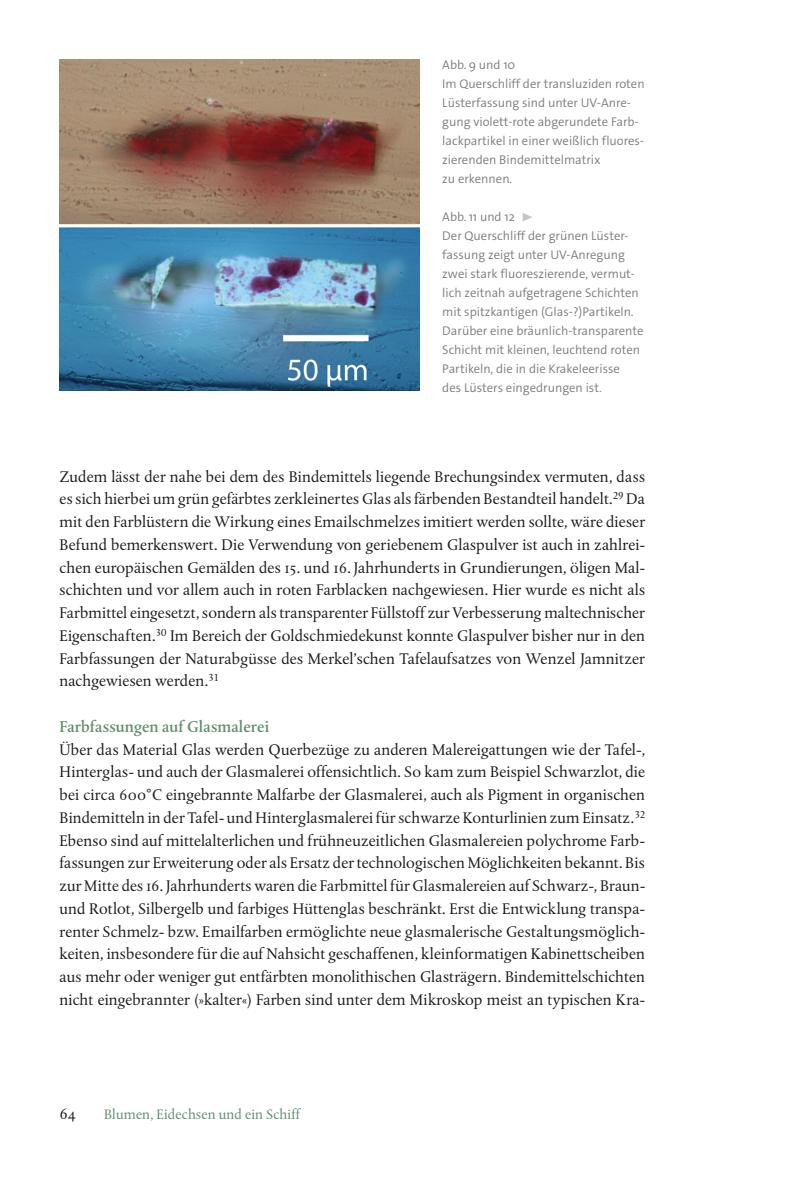
<style>
.page{position:relative;width:794px;height:1191px;background:#fff}
.page>*{position:absolute;margin:0;border:0;box-sizing:border-box;transform-origin:0 0}
.t1{font:16.1px/22.8px "DTL Albertina ST";letter-spacing:.005em;color:#1a1a18;text-align:justify}
.t2{font:16.1px "DTL Albertina ST Medium";letter-spacing:.005em;color:#628d6c}
.t3{font:14.35px "DTL Albertina ST";letter-spacing:.005em;color:#628d6c}
.t4{font:300 12.6px/18.9px "The Sans Os F";color:#7b7b7a}
.s1{font-family:"Zeal";font-weight:400;color:#c5c6c6}
</style>
<div class="page">
<img style="left:60px;top:60px;width:360px;height:330px">
<p class="t4" style="left:442px;top:55px;width:204px">Abb. 9 und 10<br>Im Querschliff der transluziden roten<br>Lüsterfassung sind unter UV-Anre&shy;gung violett-rote abgerundete Farb&shy;lackpartikel in einer weißlich fluores&shy;zierenden Bindemittelmatrix<br>zu erkennen.</p>
<p class="t4" style="left:442px;top:207px;width:203px">Abb. 11 und 12 <span class="s1">®<br></span>Der Querschliff der grünen Lüster&shy;fassung zeigt unter UV-Anregung zwei stark fluoreszierende, vermut&shy;lich zeitnah aufgetragene Schichten mit spitzkantigen (Glas-?)Partikeln.<br>Darüber eine bräunlich-transparente Schicht mit kleinen, leuchtend roten Partikeln, die in die Krakeleerisse<br>des Lüsters eingedrungen ist.</p>
<p class="t1" style="left:60px;top:465px;width:587px">Zudem lässt der nahe bei dem des Bindemittels liegende Brechungsindex vermuten, dass es sich hierbei um grün gefärbtes zerkleinertes Glas als färbenden Bestandteil handelt.<sup>29</sup> Da mit den Farblüstern die Wirkung eines Emailschmelzes imitiert werden sollte, wäre dieser Befund bemerkenswert. Die Verwendung von geriebenem Glaspulver ist auch in zahlrei&shy;chen europäischen Gemälden des 15. und 16. Jahrhunderts in Grundierungen, öligen Mal&shy;schichten und vor allem auch in roten Farblacken nachgewiesen. Hier wurde es nicht als Farbmittel eingesetzt, sondern als transparenter Füllstoff zur Verbesserung maltechnischer Eigenschaften.<sup>30</sup> Im Bereich der Goldschmiedekunst konnte Glaspulver bisher nur in den Farbfassungen der Naturabgüsse des Merkel’schen Tafelaufsatzes von Wenzel Jamnitzer nachgewiesen werden.<sup>31</sup></p>
<p class="t2" style="left:60px;top:716px;width:211px">Farbfassungen auf Glasmalerei</p>
<p class="t1" style="left:60px;top:738px;width:587px">Über das Material Glas werden Querbezüge zu anderen Malereigattungen wie der Tafel-, Hinterglas- und auch der Glasmalerei offensichtlich. So kam zum Beispiel Schwarzlot, die bei circa 600°C eingebrannte Malfarbe der Glasmalerei, auch als Pigment in organischen Bindemitteln in der Tafel- und Hinterglasmalerei für schwarze Konturlinien zum Einsatz.<sup>32<br></sup>Ebenso sind auf mittelalterlichen und frühneuzeitlichen Glasmalereien polychrome Farb&shy;fassungen zur Erweiterung oder als Ersatz der technologischen Möglichkeiten bekannt. Bis zur Mitte des 16. Jahrhunderts waren die Farbmittel für Glasmalereien auf Schwarz-, Braun&shy;und Rotlot, Silbergelb und farbiges Hüttenglas beschränkt. Erst die Entwicklung transpa&shy;renter Schmelz- bzw. Emailfarben ermöglichte neue glasmalerische Gestaltungsmöglich&shy;keiten, insbesondere für die auf Nahsicht geschaffenen, kleinformatigen Kabinettscheiben aus mehr oder weniger gut entfärbten monolithischen Glasträgern. Bindemittelschichten nicht eingebrannter (»kalter«) Farben sind unter dem Mikroskop meist an typischen Kra-</p>
<p class="t1" style="left:60px;top:1102px;width:18px">64</p>
<p class="t3" style="left:104px;top:1105px;width:197px">Blumen, Eidechsen und ein Schiff</p>
</div>
